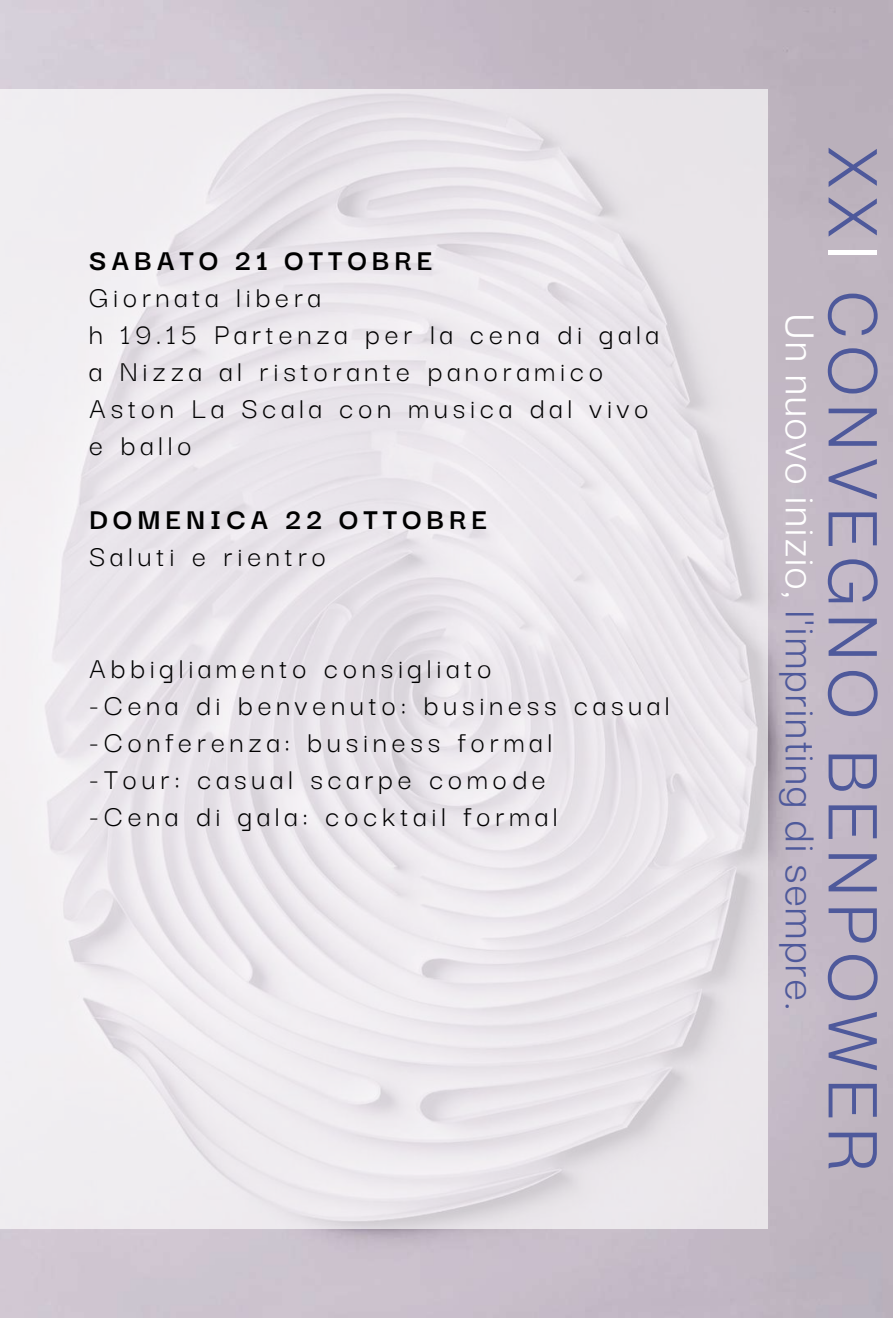
<style>
.page{position:relative;width:893px;height:1319px;background:#fff}
.page>*{position:absolute;margin:0;border:0;box-sizing:border-box;transform-origin:0 0}
.t1{font:67.5px "Neue Montreal";letter-spacing:.13em;color:#4e599b}
.t2{font:39px "Neue Montreal";letter-spacing:.065em;color:#4e599b}
.t3{font:31.5px/37px "Darker Grotesque";letter-spacing:.155em;color:#000}
.t4{font:700 31.5px "Darker Grotesque";letter-spacing:.155em;color:#000}
.s1{color:#fff}
</style>
<div class="page">
<div style="left:0;top:89px;width:767px;height:1139px;background:#ebe7ec"></div>
<p class="t4" style="left:89px;top:236px;width:345px">SABATO 21 OTTOBRE</p>
<p class="t3" style="left:89px;top:276px;width:571px">Giornata libera<br>h 19.15 Partenza per la cena di gala a Nizza al ristorante panoramico<br>Aston La Scala con musica dal vivo e ballo</p>
<p class="t4" style="left:89px;top:496px;width:399px">DOMENICA 22 OTTOBRE</p>
<p class="t3" style="left:89px;top:536px;width:238px">Saluti e rientro</p>
<p class="t3" style="left:89px;top:647px;width:582px">Abbigliamento consigliato<br>-Cena di benvenuto: business casual -Conferenza: business formal<br>-Tour: casual scarpe comode<br>-Cena di gala: cocktail formal</p>
<p class="t2" style="left:823px;top:314px;width:696px;rotate:90deg"><span class="s1">Un nuovo inizio,</span> l'imprinting di sempre.</p>
<h1 class="t1" style="left:894px;top:147px;width:1025px;rotate:90deg">XX<span class="s1">I</span> CONVEGNO BENPOWER</h1>
</div>
